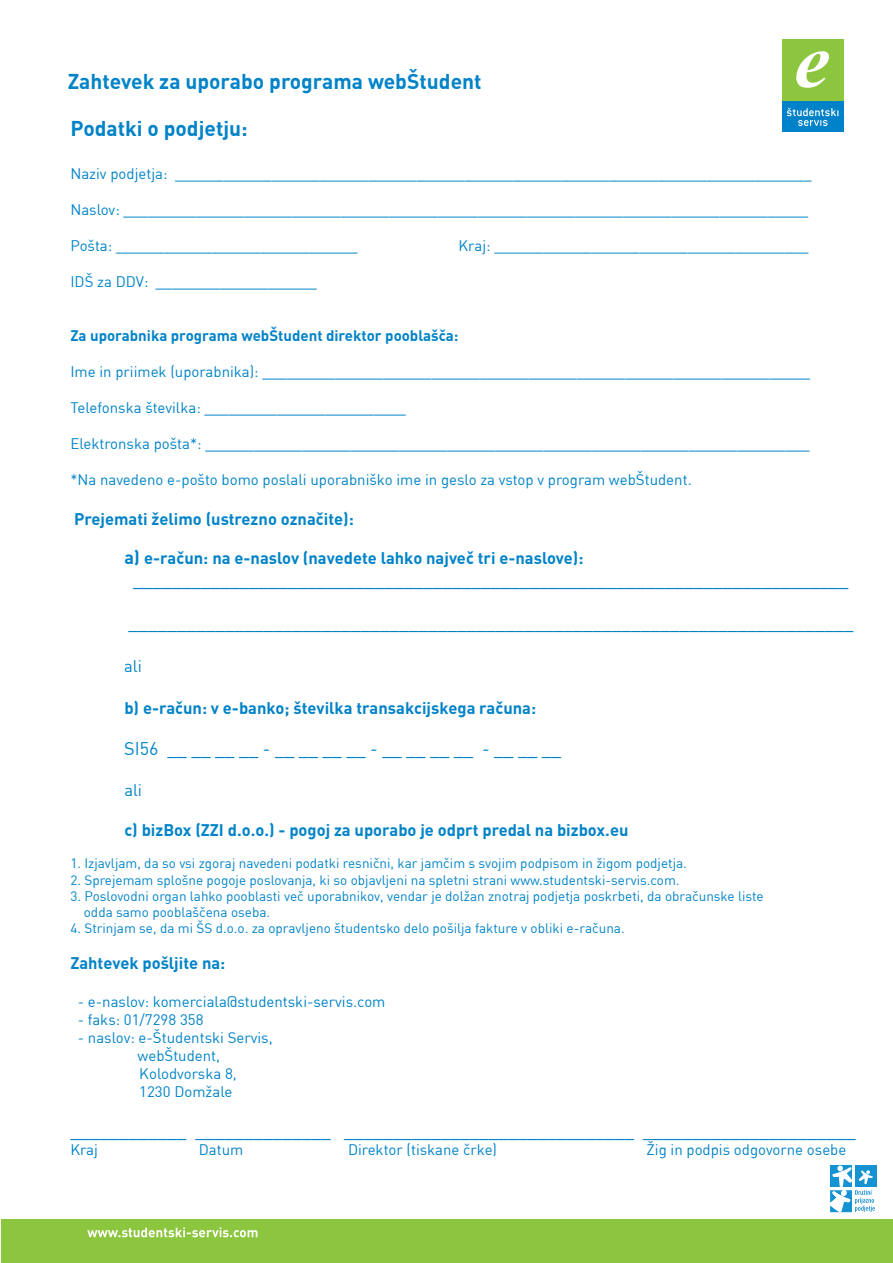
<style>
.page{position:relative;width:893px;height:1263px;background:#fff}
.page>*{position:absolute;margin:0;border:0;box-sizing:border-box;transform-origin:0 0}
.t1{font:21px "DINCE Bold Alternate";color:#0083c8}
.t2{font:700 21px "DINCE";color:#0083c8}
.t3{font:18px "DINCE";color:#0083c8}
.t4{font:700 16.5px "DINCE";color:#0083c8}
.t5{font:16.5px "DINCE";color:#0083c8}
.t6{font:15px/18px "DINCE";color:#0083c8}
.t7{font:700 15px "DINCE";color:#0083c8}
.t8{font:13.5px/16.2px "DINCE";color:#0083c8}
.s1{font-size:18px}
</style>
<div class="page">
<div style="left:1px;top:1219px;width:892px;height:44px;background:#8cc63e"></div>
<svg style="left:87px;top:1227px;width:170px;height:10px"></svg>
<div style="left:855px;top:1165px;width:22px;height:22px;background:#1592d1"></div>
<svg style="left:830px;top:1165px;width:45px;height:47px"></svg>
<div style="left:782px;top:39px;width:61px;height:61px;background:#8bc63e"></div>
<div style="left:782px;top:102px;width:61px;height:30px;background:#0082c8"></div>
<svg style="left:787px;top:108px;width:51px;height:18px"></svg>
<svg style="left:796px;top:51px;width:33px;height:37px"></svg>
<h1 class="t1" style="left:68px;top:68px;width:415px">Zahtevek za uporabo programa webŠtudent</h1>
<h1 class="t2" style="left:70px;top:114px;width:179px">Podatki o podjetju:</h1>
<p class="t6" style="left:70px;top:164px;width:742px">Naziv podjetja: _______________________________________________________________________________</p>
<p class="t6" style="left:70px;top:200px;width:739px">Naslov: _____________________________________________________________________________________</p>
<p class="t6" style="left:70px;top:236px;width:289px">Pošta: ______________________________</p>
<p class="t6" style="left:458px;top:236px;width:351px">Kraj: _______________________________________</p>
<p class="t6" style="left:70px;top:272px;width:248px">IDŠ za DDV: ____________________</p>
<p class="t7" style="left:70px;top:326px;width:390px">Za uporabnika programa webŠtudent direktor pooblašča:</p>
<p class="t6" style="left:70px;top:362px;width:741px">Ime in priimek (uporabnika): ____________________________________________________________________</p>
<p class="t6" style="left:70px;top:398px;width:337px">Telefonska številka: _________________________</p>
<p class="t6" style="left:70px;top:434px;width:741px">Elektronska pošta*: ___________________________________________________________________________</p>
<p class="t6" style="left:70px;top:470px;width:623px">*Na navedeno e-pošto bomo poslali uporabniško ime in geslo za vstop v program webŠtudent.</p>
<p class="t4" style="left:74px;top:508px;width:281px">Prejemati želimo (ustrezno označite):</p>
<p class="t4" style="left:124px;top:547px;width:461px"><span class="s1">a)</span> e-račun: na e-naslov (navedete lahko največ tri e-naslove):</p>
<p class="t3" style="left:133px;top:568px;width:717px">__________________________________________________________________________</p>
<p class="t3" style="left:129px;top:611px;width:726px">___________________________________________________________________________</p>
<p class="t5" style="left:124px;top:656px;width:19px">ali</p>
<p class="t4" style="left:124px;top:697px;width:413px">b) e-račun: v e-banko; številka transakcijskega računa:</p>
<p class="t3" style="left:124px;top:737px;width:439px">SI56 __ __ __ __ - __ __ __ __ - __ __ __ __ - __ __ __</p>
<p class="t5" style="left:124px;top:780px;width:19px">ali</p>
<p class="t4" style="left:124px;top:819px;width:506px">c) bizBox (ZZI d.o.o.) - pogoj za uporabo je odprt predal na bizbox.eu</p>
<p class="t8" style="left:70px;top:855px;width:618px">1. Izjavljam, da so vsi zgoraj navedeni podatki resnični, kar jamčim s svojim podpisom in žigom podjetja.</p>
<p class="t8" style="left:70px;top:871px;width:611px">2. Sprejemam splošne pogoje poslovanja, ki so objavljeni na spletni strani www.studentski-servis.com.</p>
<p class="t8" style="left:84px;top:887px;width:681px;text-indent:-13px">3. Poslovodni organ lahko pooblasti več uporabnikov, vendar je dolžan znotraj podjetja poskrbeti, da obračunske liste odda samo pooblaščena oseba.</p>
<p class="t8" style="left:70px;top:920px;width:556px">4. Strinjam se, da mi ŠS d.o.o. za opravljeno študentsko delo pošilja fakture v obliki e-računa.</p>
<p class="t4" style="left:70px;top:952px;width:157px">Zahtevek pošljite na:</p>
<p class="t6" style="left:78px;top:992px;width:309px">- e-naslov: komerciala@studentski-servis.com</p>
<p class="t6" style="left:78px;top:1010px;width:127px">- faks: 01/7298 358</p>
<p class="t6" style="left:138px;top:1028px;width:137px;text-indent:-60px">- naslov: e-Študentski Servis, webŠtudent,<br>Kolodvorska 8,<br>1230 Domžale</p>
<p class="t3" style="left:70px;top:1119px;width:787px">____________ ______________ ______________________________ ______________________</p>
<p class="t6" style="left:70px;top:1140px;width:29px">Kraj</p>
<p class="t6" style="left:199px;top:1140px;width:46px">Datum</p>
<p class="t6" style="left:348px;top:1140px;width:151px">Direktor (tiskane črke)</p>
<p class="t6" style="left:646px;top:1140px;width:201px">Žig in podpis odgovorne osebe</p>
</div>
